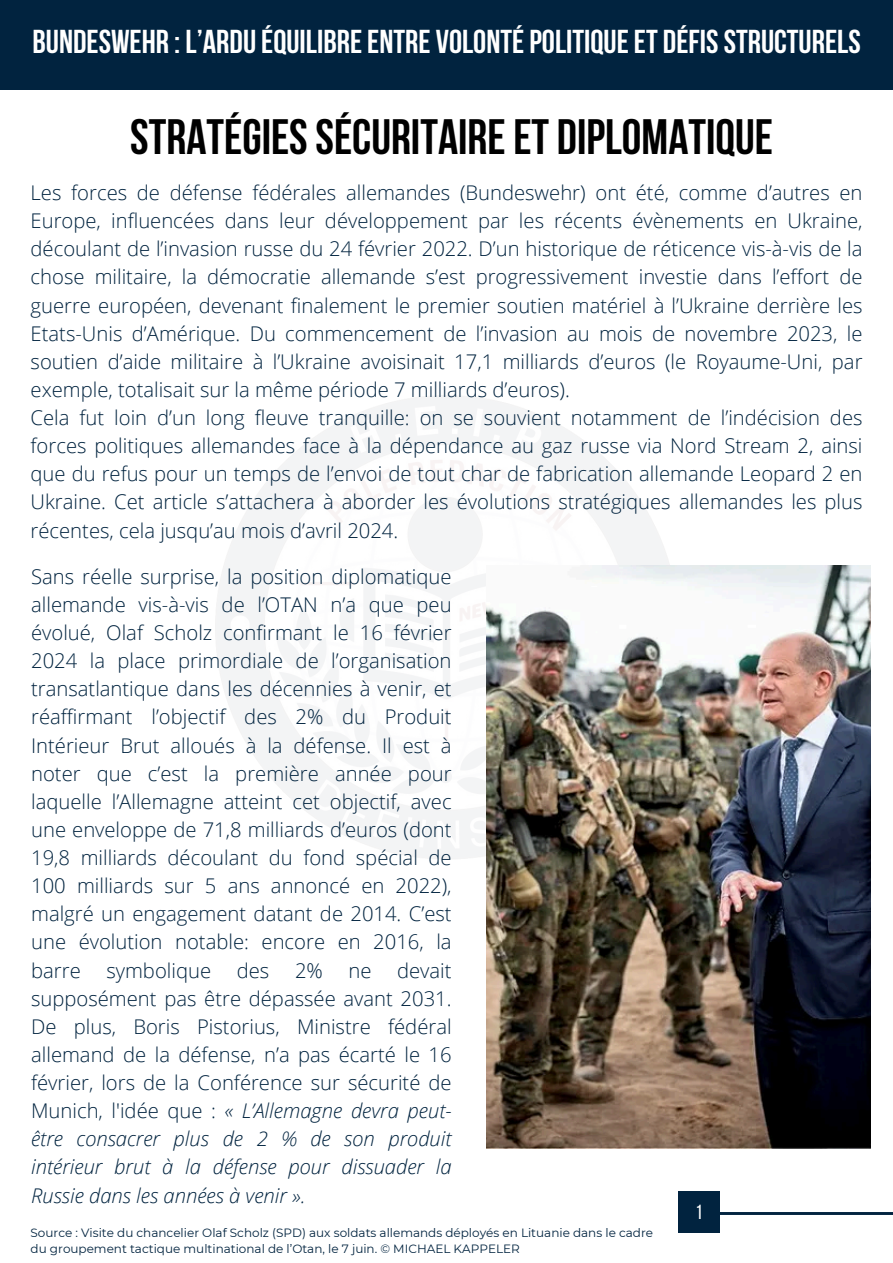
<style>
.page{position:relative;width:893px;height:1263px;background:#fff}
.page>*{position:absolute;margin:0;border:0;box-sizing:border-box;transform-origin:0 0}
.t1{font:700 49.5px "Bebas Neue";color:#000}
.t2{font:700 33px "Bebas Neue";color:#fff}
.t3{font:20.33px "Bebas Neue";color:#fff}
.t4{font:300 20.25px/28.1px "Open Sans";color:#01233f;text-align:justify}
.t5{font:12px/16.4px "Montserrat";color:#01233f}
.s1{font-style:italic}
</style>
<div class="page">
<div style="left:0;top:0;width:893px;height:89px;background:#01233f"></div>
<svg style="left:719px;top:1202px;width:174px;height:23px"></svg>
<div style="left:678px;top:1191px;width:41px;height:42px;background:#01233f"></div>
<img style="left:486px;top:565px;width:384px;height:583px">
<h3 class="t2" style="left:32px;top:28px;width:829px">BUNDESWEHR : L’ARDUÉQUILIBREENTRE VOLONTÉPOLITIQUEET DÉFISSTRUCTURELS</h3>
<p class="t1" style="left:130px;top:117px;width:644px">STRATÉGIES SÉCURITAIREET DIPLOMATIQUE</p>
<p class="t4" style="left:31px;top:178px;width:833px;text-align:left">Les forces de défense fédérales allemandes (Bundeswehr) ont été, comme d’autres en Europe, influencées dans leur développement par les récents évènements en Ukraine, découlant de l’invasion russe du 24 février 2022. D’un historique de réticence vis-à-vis de la chose militaire, la démocratie allemande s’est progressivement investie dans l’effort de guerre européen, devenant finalement le premier soutien matériel à l’Ukraine derrière les Etats-Unis d’Amérique. Du commencement de l’invasion au mois de novembre 2023, le soutien d’aide militaire à l’Ukraine avoisinait 17,1 milliards d’euros (le Royaume-Uni, par exemple, totalisait sur la même période 7 milliards d’euros).<br>Cela fut loin d’un long fleuve tranquille: on se souvient notamment de l’indécision des forces politiques allemandes face à la dépendance au gaz russe via Nord Stream 2, ainsi que du refus pour un temps de l’envoi de tout char de fabrication allemande Leopard 2 en Ukraine. Cet article s’attachera à aborder les évolutions stratégiques allemandes les plus récentes, cela jusqu’au mois d’avril 2024.</p>
<h3 class="t4" style="left:31px;top:562px;width:422px">Sans réelle surprise, la position diplomatique allemande vis-à-vis de l’OTAN n’a que peu évolué, Olaf Scholz confirmant le 16 février 2024 la place primordiale de l’organisation transatlantique dans les décennies à venir, et réaffirmant l’objectif des 2% du Produit Intérieur Brut alloués à la défense. Il est à noter que c’est la première année pour laquelle l’Allemagne atteint cet objectif, avec une enveloppe de 71,8 milliards d’euros (dont 19,8 milliards découlant du fond spécial de 100 milliards sur 5 ans annoncé en 2022), malgré un engagement datant de 2014. C’est une évolution notable: encore en 2016, la barre</h3>
<h3 class="t4" style="left:31px;top:956px;width:422px;text-indent:366px">devait supposément pas être dépassée avant 2031.<br>De plus, Boris Pistorius, Ministre fédéral allemand de la défense, n’a pas écarté le 16 février, lors de la Conférence sur sécurité de Munich, l'idée que : <span class="s1">« L’Allemagne devra peut&shy;être consacrer plus de 2 % de son produit intérieur brut à la défense pour dissuader la Russie dans les années à venir ».</span></h3>
<h3 class="t4" style="left:106px;top:956px;width:106px">symbolique</h3>
<h3 class="t4" style="left:237px;top:956px;width:34px">des</h3>
<h3 class="t4" style="left:295px;top:956px;width:29px">2%</h3>
<h3 class="t4" style="left:348px;top:956px;width:25px">ne</h3>
<h1 class="t3" style="left:695px;top:1203px;width:8px">1</h1>
<p class="t5" style="left:31px;top:1224px;width:624px">Source : Visite du chancelier Olaf Scholz (SPD) aux soldats allemands déployés en Lituanie dans le cadre du groupement tactique multinational de l’Otan, le 7 juin. © MICHAEL KAPPELER</p>
</div>
